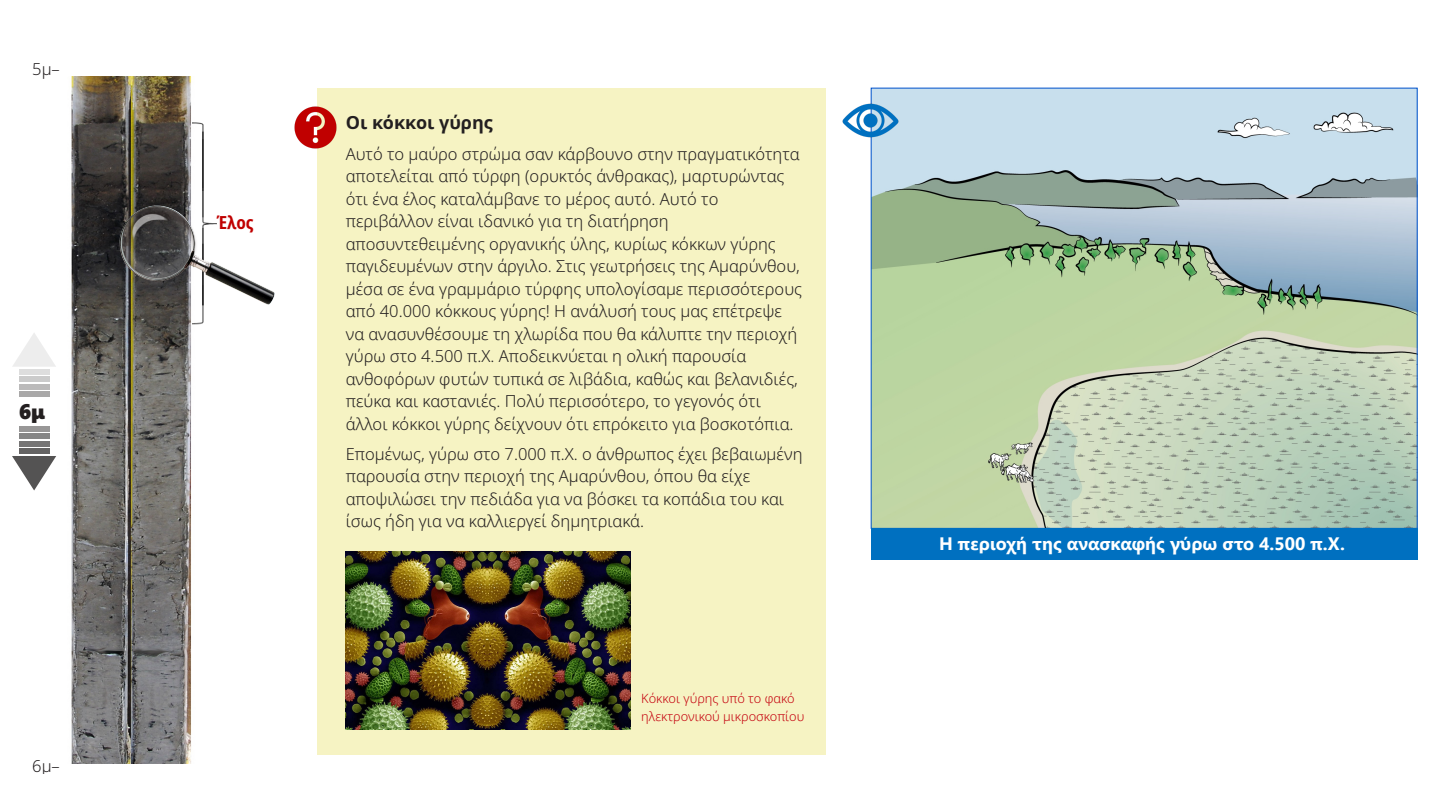
<style>
.page{position:relative;width:1440px;height:810px;background:#fff}
.page>*{position:absolute;margin:0;border:0;box-sizing:border-box;transform-origin:0 0}
.t1{font:21px "Segoe UI Black";color:#231f20}
.t2{font:700 18px "Segoe UI";color:#fff}
.t3{font:700 18px "Noto Sans";color:#231f20}
.t4{font:700 condensed 18px "Noto Sans";color:#c00000}
.t5{font:300 16.5px/22.5px "Noto Sans";color:#231f20}
.t6{font:300 12.75px/17.2px "Noto Sans";color:#c5020f}
</style>
<div class="page">
<div style="left:317px;top:88px;width:509px;height:666px;background:#f6f3c3"></div>
<svg style="left:71px;top:76px;width:121px;height:688px;background:#6b6863"></svg>
<svg style="left:294px;top:106px;width:43px;height:43px;fill:#c00000"></svg>
<svg style="left:873px;top:90px;width:543px;height:437px;background:#b6cbb8"></svg>
<svg style="left:842px;top:88px;width:62px;height:66px"></svg>
<div style="left:871px;top:529px;width:547px;height:31px;background:#0070c0"></div>
<svg style="left:192px;top:122px;width:12px;height:203px"></svg>
<svg style="left:13px;top:333px;width:43px;height:34px"></svg>
<div style="left:19px;top:369px;width:31px;height:5px;background:#ddd"></div>
<div style="left:19px;top:376px;width:31px;height:6px;background:#cbcbcb"></div>
<div style="left:19px;top:384px;width:31px;height:5px;background:#bbbaba"></div>
<div style="left:19px;top:391px;width:31px;height:6px;background:#a9a8a8"></div>
<svg style="left:12px;top:456px;width:44px;height:34px"></svg>
<div style="left:19px;top:448px;width:31px;height:6px;background:#646363"></div>
<div style="left:19px;top:441px;width:31px;height:5px;background:#767575"></div>
<div style="left:19px;top:433px;width:31px;height:6px;background:#868686"></div>
<div style="left:19px;top:426px;width:31px;height:5px;background:#989797"></div>
<svg style="left:119px;top:205px;width:155px;height:99px"></svg>
<img style="left:346px;top:552px;width:284px;height:178px">
<p class="t5" style="left:32px;top:58px;width:29px">5μ–</p>
<p class="t1" style="left:19px;top:397px;width:28px">6μ</p>
<p class="t5" style="left:32px;top:755px;width:29px">6μ–</p>
<p class="t4" style="left:217px;top:209px;width:38px">Έλος</p>
<p class="t3" style="left:346px;top:110px;width:149px">Οι κόκκοι γύρης</p>
<p class="t5" style="left:346px;top:143px;width:458px">Αυτό το μαύρο στρώμα σαν κάρβουνο στην πραγματικότητα αποτελείται από τύρφη (ορυκτός άνθρακας), μαρτυρώντας ότι ένα έλος καταλάμβανε το μέρος αυτό. Αυτό το περιβάλλον είναι ιδανικό για τη διατήρηση αποσυντεθειμένης οργανικής ύλης, κυρίως κόκκων γύρης παγιδευμένων στην άργιλο. Στις γεωτρήσεις της Αμαρύνθου, μέσα σε ένα γραμμάριο τύρφης υπολογίσαμε περισσότερους από 40.000 κόκκους γύρης! Η ανάλυσή τους μας επέτρεψε να ανασυνθέσουμε τη χλωρίδα που θα κάλυπτε την περιοχή γύρω στο 4.500 π.Χ. Αποδεικνύεται η ολική παρουσία ανθοφόρων φυτών τυπικά σε λιβάδια, καθώς και βελανιδιές, πεύκα και καστανιές. Πολύ περισσότερο, το γεγονός ότι άλλοι κόκκοι γύρης δείχνουν ότι επρόκειτο για βοσκοτόπια.</p>
<p class="t5" style="left:346px;top:443px;width:458px">Επομένως, γύρω στο 7.000 π.Χ. ο άνθρωπος έχει βεβαιωμένη παρουσία στην περιοχή της Αμαρύνθου, όπου θα είχε αποψιλώσει την πεδιάδα για να βόσκει τα κοπάδια του και ίσως ήδη για να καλλιεργεί δημητριακά.</p>
<p class="t6" style="left:641px;top:691px;width:165px">Κόκκοι γύρης υπό το φακό ηλεκτρονικού μικροσκοπίου</p>
<p class="t2" style="left:939px;top:526px;width:407px">Η περιοχή της ανασκαφής γύρω στο 4.500 π.Χ.</p>
</div>
